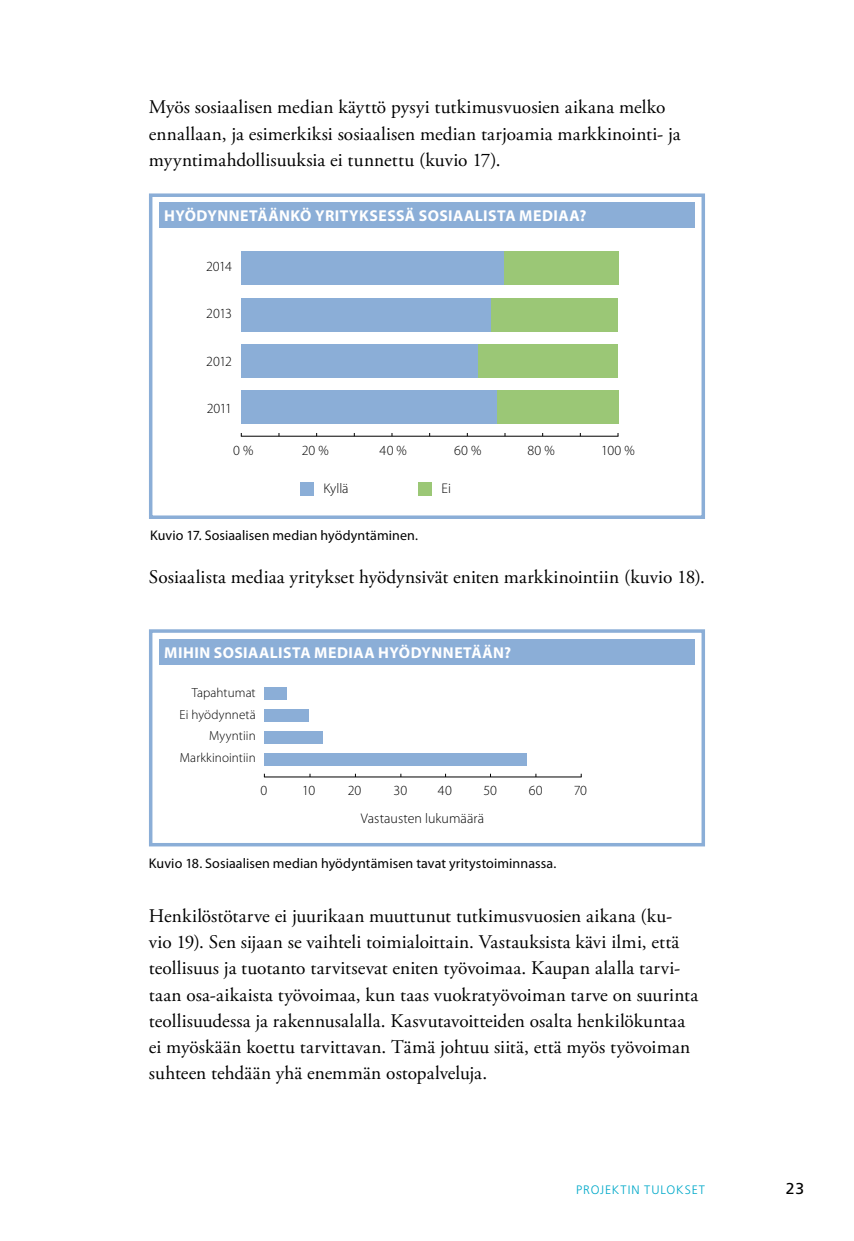
<style>
.page{position:relative;width:854px;height:1241px;background:#fff}
.page>*{position:absolute;margin:0;border:0;box-sizing:border-box;transform-origin:0 0}
.t1{font:19.25px/26.2px "Adobe Garamond Pro";letter-spacing:.005em;color:#000}
.t2{font:17.32px "Myriad Pro";color:#000}
.t3{font:700 15.75px "Myriad Pro";letter-spacing:.03em;color:#fff}
.t4{font:15.75px "Frutiger";color:#000}
.t5{font:14px "Myriad Pro";letter-spacing:.005em;color:#000}
.t6{font:300 14px "Myriad Pro";color:#000}
.t7{font:300 13.12px/21.7px "Myriad Pro";letter-spacing:.005em;color:#000;text-align:right}
.t8{font:300 12.25px "Frutiger";letter-spacing:.07em;color:#00a9c9}
</style>
<div class="page">
<div style="left:149px;top:193px;width:555px;height:326px;background:#fff;border:4px solid #8baed7"></div>
<div style="left:159px;top:202px;width:534px;height:25px;background:#8baed7"></div>
<hr style="left:241px;top:435px;width:377px;height:1px;background:#000">
<div style="left:300px;top:482px;width:13px;height:13px;background:#8baed7"></div>
<div style="left:418px;top:482px;width:13px;height:13px;background:#9bc776"></div>
<div style="left:504px;top:252px;width:113px;height:33px;background:#9bc776"></div>
<div style="left:490px;top:298px;width:127px;height:33px;background:#9bc776"></div>
<div style="left:477px;top:344px;width:140px;height:33px;background:#9bc776"></div>
<div style="left:497px;top:390px;width:120px;height:33px;background:#9bc776"></div>
<div style="left:241px;top:252px;width:263px;height:33px;background:#8baed7"></div>
<div style="left:241px;top:298px;width:249px;height:33px;background:#8baed7"></div>
<div style="left:241px;top:344px;width:236px;height:33px;background:#8baed7"></div>
<div style="left:241px;top:390px;width:256px;height:33px;background:#8baed7"></div>
<div style="left:149px;top:629px;width:555px;height:217px;background:#fff;border:4px solid #8baed7"></div>
<div style="left:159px;top:639px;width:534px;height:25px;background:#8baed7"></div>
<hr style="left:264px;top:776px;width:317px;height:1px;background:#000">
<div style="left:264px;top:687px;width:22px;height:12px;background:#8baed7"></div>
<div style="left:264px;top:709px;width:45px;height:12px;background:#8baed7"></div>
<div style="left:264px;top:731px;width:58px;height:12px;background:#8baed7"></div>
<div style="left:264px;top:753px;width:262px;height:12px;background:#8baed7"></div>
<p class="t1" style="left:149px;top:95px;width:533px">Myös sosiaalisen median käyttö pysyi tutkimusvuosien aikana melko ennallaan, ja esimerkiksi sosiaalisen median tarjoamia markkinointi- ja myyntimahdollisuuksia ei tunnettu (kuvio 17).</p>
<p class="t3" style="left:164px;top:207px;width:423px">HYÖDYNNETÄÄNKÖ YRITYKSESSÄ SOSIAALISTA MEDIAA?</p>
<p class="t6" style="left:206px;top:258px;width:27px">2014</p>
<p class="t6" style="left:206px;top:305px;width:27px">2013</p>
<p class="t6" style="left:206px;top:352px;width:27px">2012</p>
<p class="t6" style="left:207px;top:400px;width:27px">2011</p>
<p class="t6" style="left:233px;top:441px;width:22px">0 %</p>
<p class="t6" style="left:302px;top:441px;width:28px">20 %</p>
<p class="t6" style="left:379px;top:441px;width:29px">40 %</p>
<p class="t6" style="left:454px;top:441px;width:29px">60 %</p>
<p class="t6" style="left:527px;top:441px;width:29px">80 %</p>
<p class="t6" style="left:601px;top:441px;width:35px">100 %</p>
<p class="t6" style="left:323px;top:480px;width:27px">Kyllä</p>
<p class="t6" style="left:441px;top:480px;width:11px">Ei</p>
<p class="t2" style="left:237px;top:444px;width:10px">0</p>
<p class="t2" style="left:308px;top:444px;width:19px">20</p>
<p class="t2" style="left:383px;top:444px;width:19px">40</p>
<p class="t2" style="left:458px;top:444px;width:19px">60</p>
<p class="t2" style="left:533px;top:444px;width:19px">80</p>
<p class="t2" style="left:604px;top:444px;width:28px">100</p>
<p class="t5" style="left:150px;top:526px;width:269px">Kuvio 17. Sosiaalisen median hyödyntäminen.</p>
<p class="t1" style="left:149px;top:564px;width:557px">Sosiaalista mediaa yritykset hyödynsivät eniten markkinointiin (kuvio 18).</p>
<p class="t3" style="left:164px;top:643px;width:348px">MIHIN SOSIAALISTA MEDIAA HYÖDYNNETÄÄN?</p>
<p class="t7" style="left:179px;top:681px;width:78px">Tapahtumat<br>Ei hyödynnetä<br>Myyntiin<br>Markkinointiin</p>
<p class="t6" style="left:260px;top:782px;width:8px">0</p>
<p class="t6" style="left:302px;top:782px;width:15px">10</p>
<p class="t6" style="left:347px;top:782px;width:15px">20</p>
<p class="t6" style="left:393px;top:782px;width:15px">30</p>
<p class="t6" style="left:438px;top:782px;width:15px">40</p>
<p class="t6" style="left:483px;top:782px;width:15px">50</p>
<p class="t6" style="left:528px;top:782px;width:15px">60</p>
<p class="t6" style="left:573px;top:782px;width:15px">70</p>
<p class="t6" style="left:361px;top:809px;width:125px">Vastausten lukumäärä</p>
<p class="t5" style="left:149px;top:854px;width:409px">Kuvio 18. Sosiaalisen median hyödyntämisen tavat yritystoiminnassa.</p>
<p class="t1" style="left:149px;top:903px;width:550px">Henkilöstötarve ei juurikaan muuttunut tutkimusvuosien aikana (ku&shy;vio 19). Sen sijaan se vaihteli toimialoittain. Vastauksista kävi ilmi, että teollisuus ja tuotanto tarvitsevat eniten työvoimaa. Kaupan alalla tarvi&shy;taan osa-aikaista työvoimaa, kun taas vuokratyövoiman tarve on suurinta teollisuudessa ja rakennusalalla. Kasvutavoitteiden osalta henkilökuntaa ei myöskään koettu tarvittavan. Tämä johtuu siitä, että myös työvoiman suhteen tehdään yhä enemmän ostopalveluja.</p>
<p class="t8" style="left:576px;top:1182px;width:37px">PROJEKT</p>
<p class="t8" style="left:627px;top:1182px;width:57px">IN TULOKSET</p>
<p class="t4" style="left:785px;top:1178px;width:20px">23</p>
</div>
